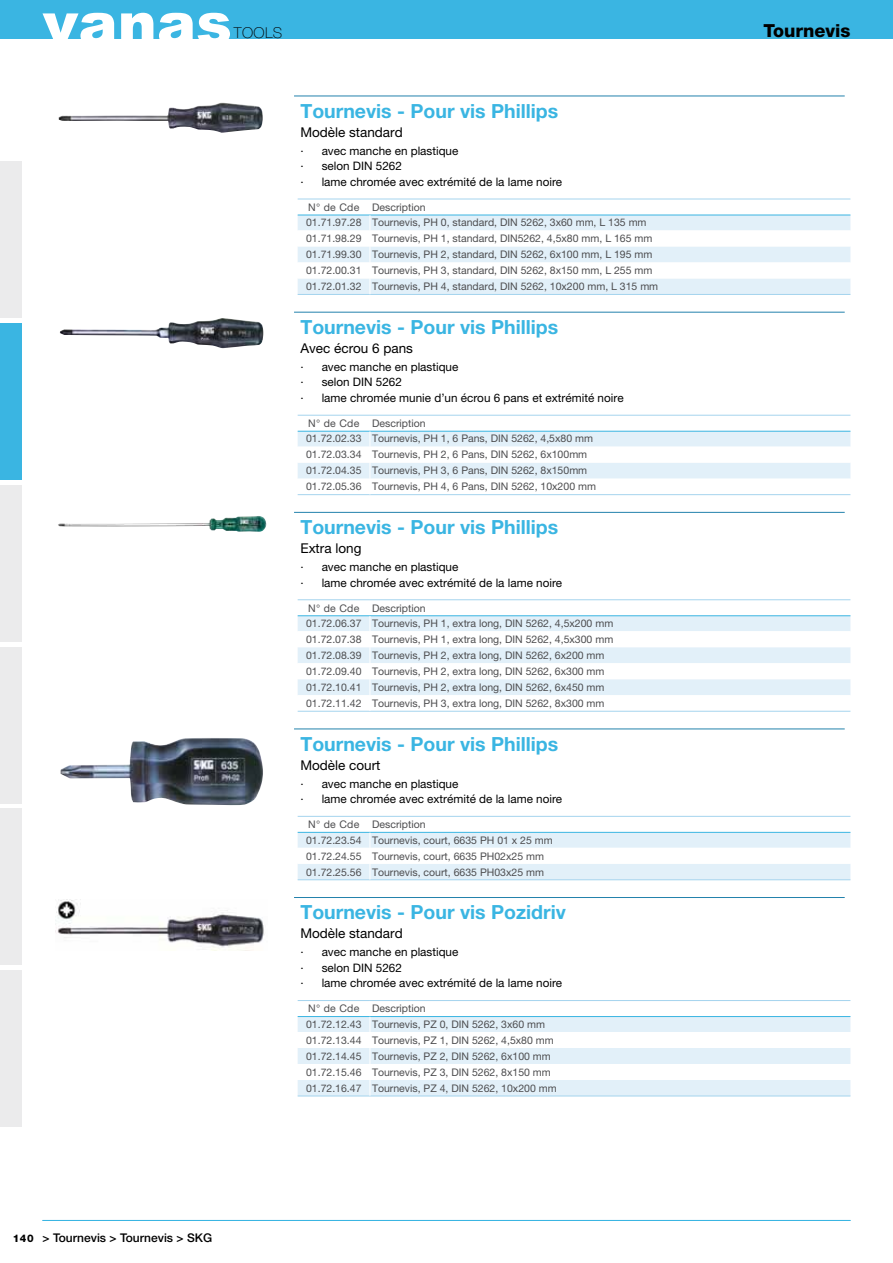
<style>
.page{position:relative;width:893px;height:1263px;background:#fff}
.page>*{position:absolute;margin:0;border:0;box-sizing:border-box;transform-origin:0 0}
.Produktgroep{font:700 19.5px "Helvetica Neue LT Pro";color:#3ab5e2}
.t1{font:800 18px "Helvetica Neue LT Pro";color:#000}
.t2{font:100 15px "Helvetica Neue LT Pro";letter-spacing:.025em;color:#000}
.Subtitel{font:13.5px "Helvetica Neue LT Pro";color:#000}
.t3{font:500 12px "Helvetica Neue LT Pro";color:#000}
.t4{font:11.7px "Helvetica Neue LT Pro";color:#000}
.Table_Body{font:10.5px "Helvetica Neue LT Pro";color:#4d4d4f}
.Table_Omschrijving{font:10.5px "Helvetica Neue LT Pro";color:#4d4d4f}
.Table_Header{font:10.5px "Helvetica Neue LT Pro";letter-spacing:.025em;color:#4d4d4f}
.t5{font:800 10.5px "Helvetica Neue LT Pro";color:#000}
</style>
<div class="page">
<hr style="left:294px;top:96px;width:551px;height:1px;background:#2382ac">
<hr style="left:298px;top:199px;width:72px;height:1px;background:#a5d4ee">
<hr style="left:370px;top:199px;width:480px;height:1px;background:#a5d4ee">
<hr style="left:298px;top:294px;width:72px;height:1px;background:#a5d4ee">
<hr style="left:370px;top:294px;width:480px;height:1px;background:#a5d4ee">
<svg style="left:298px;top:215px;width:552px;height:79px"></svg>
<hr style="left:294px;top:312px;width:551px;height:1px;background:#2382ac">
<hr style="left:298px;top:415px;width:72px;height:1px;background:#a5d4ee">
<hr style="left:370px;top:415px;width:480px;height:1px;background:#a5d4ee">
<svg style="left:298px;top:431px;width:552px;height:64px"></svg>
<hr style="left:294px;top:512px;width:551px;height:1px;background:#2382ac">
<hr style="left:298px;top:599px;width:72px;height:1px;background:#a5d4ee">
<hr style="left:370px;top:599px;width:480px;height:1px;background:#a5d4ee">
<hr style="left:298px;top:711px;width:72px;height:1px;background:#a5d4ee">
<hr style="left:370px;top:711px;width:480px;height:1px;background:#a5d4ee">
<hr style="left:298px;top:615px;width:72px;height:1px;background:#3ab5e2">
<hr style="left:370px;top:615px;width:480px;height:1px;background:#3ab5e2">
<svg style="left:298px;top:616px;width:552px;height:95px"></svg>
<hr style="left:294px;top:728px;width:551px;height:1px;background:#2382ac">
<hr style="left:298px;top:816px;width:72px;height:1px;background:#a5d4ee">
<hr style="left:370px;top:816px;width:480px;height:1px;background:#a5d4ee">
<svg style="left:298px;top:832px;width:552px;height:48px"></svg>
<hr style="left:294px;top:897px;width:551px;height:1px;background:#2382ac">
<hr style="left:298px;top:1000px;width:72px;height:1px;background:#a5d4ee">
<hr style="left:370px;top:1000px;width:480px;height:1px;background:#a5d4ee">
<hr style="left:298px;top:1096px;width:72px;height:1px;background:#a5d4ee">
<hr style="left:370px;top:1096px;width:480px;height:1px;background:#a5d4ee">
<svg style="left:298px;top:1016px;width:552px;height:80px"></svg>
<img style="left:59px;top:103px;width:204px;height:30px">
<img style="left:60px;top:318px;width:203px;height:30px">
<img style="left:58px;top:516px;width:208px;height:16px">
<img style="left:60px;top:738px;width:203px;height:67px">
<img style="left:55px;top:900px;width:210px;height:51px">
<div style="left:0;top:162px;width:21px;height:156px;background:#ebebec"></div>
<div style="left:0;top:323px;width:21px;height:157px;background:#3ab5e2"></div>
<div style="left:0;top:485px;width:21px;height:157px;background:#ebebec"></div>
<div style="left:0;top:647px;width:21px;height:156px;background:#ebebec"></div>
<div style="left:0;top:808px;width:21px;height:157px;background:#ebebec"></div>
<div style="left:0;top:970px;width:21px;height:157px;background:#ebebec"></div>
<div style="left:0;top:0;width:893px;height:38px;background:#3ab5e2"></div>
<svg style="left:43px;top:13px;width:110px;height:26px"></svg>
<svg style="left:159px;top:13px;width:71px;height:26px"></svg>
<hr style="left:43px;top:1220px;width:807px;height:1px;background:#3ab5e2">
<h3 class="t2" style="left:234px;top:24px;width:50px">TOOLS</h3>
<h2 class="t1" style="left:763px;top:20px;width:89px">Tournevis</h2>
<p class="Produktgroep" style="left:300px;top:99px;width:259px">Tournevis - Pour vis Phillips</p>
<p class="Subtitel" style="left:300px;top:124px;width:104px">Modèle standard</p>
<p class="t4" style="left:300px;top:143px;width:160px">· avec manche en plastique</p>
<p class="t4" style="left:300px;top:159px;width:103px">· selon DIN 5262</p>
<p class="t4" style="left:300px;top:175px;width:263px">· lame chromée avec extrémité de la lame noire</p>
<p class="Table_Header" style="left:308px;top:201px;width:53px">N° de Cde</p>
<p class="Table_Omschrijving" style="left:372px;top:201px;width:55px">Description</p>
<p class="Table_Body" style="left:306px;top:216px;width:57px">01.71.97.28</p>
<p class="Table_Body" style="left:372px;top:216px;width:276px">Tournevis, PH 0, standard, DIN 5262, 3x60 mm, L 135 mm</p>
<p class="Table_Body" style="left:306px;top:232px;width:57px">01.71.98.29</p>
<p class="Table_Body" style="left:372px;top:232px;width:282px">Tournevis, PH 1, standard, DIN5262, 4,5x80 mm, L 165 mm</p>
<p class="Table_Body" style="left:306px;top:248px;width:57px">01.71.99.30</p>
<p class="Table_Body" style="left:372px;top:248px;width:282px">Tournevis, PH 2, standard, DIN 5262, 6x100 mm, L 195 mm</p>
<p class="Table_Body" style="left:306px;top:264px;width:57px">01.72.00.31</p>
<p class="Table_Body" style="left:372px;top:264px;width:282px">Tournevis, PH 3, standard, DIN 5262, 8x150 mm, L 255 mm</p>
<p class="Table_Body" style="left:306px;top:280px;width:57px">01.72.01.32</p>
<p class="Table_Body" style="left:372px;top:280px;width:288px">Tournevis, PH 4, standard, DIN 5262, 10x200 mm, L 315 mm</p>
<p class="Produktgroep" style="left:300px;top:315px;width:259px">Tournevis - Pour vis Phillips</p>
<p class="Subtitel" style="left:300px;top:340px;width:114px">Avec écrou 6 pans</p>
<p class="t4" style="left:300px;top:360px;width:160px">· avec manche en plastique</p>
<p class="t4" style="left:300px;top:375px;width:103px">· selon DIN 5262</p>
<p class="t4" style="left:300px;top:391px;width:325px">· lame chromée munie d’un écrou 6 pans et extrémité noire</p>
<p class="Table_Header" style="left:308px;top:417px;width:53px">N° de Cde</p>
<p class="Table_Omschrijving" style="left:372px;top:417px;width:55px">Description</p>
<p class="Table_Body" style="left:306px;top:432px;width:57px">01.72.02.33</p>
<p class="Table_Body" style="left:372px;top:432px;width:222px">Tournevis, PH 1, 6 Pans, DIN 5262, 4,5x80 mm</p>
<p class="Table_Body" style="left:306px;top:448px;width:57px">01.72.03.34</p>
<p class="Table_Body" style="left:372px;top:448px;width:217px">Tournevis, PH 2, 6 Pans, DIN 5262, 6x100mm</p>
<p class="Table_Body" style="left:306px;top:464px;width:57px">01.72.04.35</p>
<p class="Table_Body" style="left:372px;top:464px;width:217px">Tournevis, PH 3, 6 Pans, DIN 5262, 8x150mm</p>
<p class="Table_Body" style="left:306px;top:480px;width:57px">01.72.05.36</p>
<p class="Table_Body" style="left:372px;top:480px;width:225px">Tournevis, PH 4, 6 Pans, DIN 5262, 10x200 mm</p>
<p class="Produktgroep" style="left:300px;top:515px;width:259px">Tournevis - Pour vis Phillips</p>
<p class="Subtitel" style="left:300px;top:540px;width:62px">Extra long</p>
<p class="t4" style="left:300px;top:560px;width:160px">· avec manche en plastique</p>
<p class="t4" style="left:300px;top:575px;width:263px">· lame chromée avec extrémité de la lame noire</p>
<p class="Table_Header" style="left:308px;top:601px;width:53px">N° de Cde</p>
<p class="Table_Omschrijving" style="left:372px;top:601px;width:55px">Description</p>
<p class="Table_Body" style="left:306px;top:617px;width:57px">01.72.06.37</p>
<p class="Table_Body" style="left:372px;top:617px;width:243px">Tournevis, PH 1, extra long, DIN 5262, 4,5x200 mm</p>
<p class="Table_Body" style="left:306px;top:633px;width:57px">01.72.07.38</p>
<p class="Table_Body" style="left:372px;top:633px;width:243px">Tournevis, PH 1, extra long, DIN 5262, 4,5x300 mm</p>
<p class="Table_Body" style="left:306px;top:649px;width:57px">01.72.08.39</p>
<p class="Table_Body" style="left:372px;top:649px;width:234px">Tournevis, PH 2, extra long, DIN 5262, 6x200 mm</p>
<p class="Table_Body" style="left:306px;top:665px;width:57px">01.72.09.40</p>
<p class="Table_Body" style="left:372px;top:665px;width:234px">Tournevis, PH 2, extra long, DIN 5262, 6x300 mm</p>
<p class="Table_Body" style="left:306px;top:681px;width:57px">01.72.10.41</p>
<p class="Table_Body" style="left:372px;top:681px;width:234px">Tournevis, PH 2, extra long, DIN 5262, 6x450 mm</p>
<p class="Table_Body" style="left:306px;top:697px;width:57px">01.72.11.42</p>
<p class="Table_Body" style="left:372px;top:697px;width:234px">Tournevis, PH 3, extra long, DIN 5262, 8x300 mm</p>
<p class="Produktgroep" style="left:300px;top:731px;width:259px">Tournevis - Pour vis Phillips</p>
<p class="Subtitel" style="left:300px;top:757px;width:82px">Modèle court</p>
<p class="t4" style="left:300px;top:776px;width:160px">· avec manche en plastique</p>
<p class="t4" style="left:300px;top:792px;width:263px">· lame chromée avec extrémité de la lame noire</p>
<p class="Table_Header" style="left:308px;top:818px;width:53px">N° de Cde</p>
<p class="Table_Omschrijving" style="left:372px;top:818px;width:55px">Description</p>
<p class="Table_Body" style="left:306px;top:833px;width:57px">01.72.23.54</p>
<p class="Table_Body" style="left:372px;top:833px;width:182px">Tournevis, court, 6635 PH 01 x 25 mm</p>
<p class="Table_Body" style="left:306px;top:849px;width:57px">01.72.24.55</p>
<p class="Table_Body" style="left:372px;top:849px;width:173px">Tournevis, court, 6635 PH02x25 mm</p>
<p class="Table_Body" style="left:306px;top:865px;width:57px">01.72.25.56</p>
<p class="Table_Body" style="left:372px;top:865px;width:173px">Tournevis, court, 6635 PH03x25 mm</p>
<p class="Produktgroep" style="left:300px;top:900px;width:267px">Tournevis - Pour vis Pozidriv</p>
<p class="Subtitel" style="left:300px;top:925px;width:104px">Modèle standard</p>
<p class="t4" style="left:300px;top:945px;width:160px">· avec manche en plastique</p>
<p class="t4" style="left:300px;top:961px;width:103px">· selon DIN 5262</p>
<p class="t4" style="left:300px;top:976px;width:263px">· lame chromée avec extrémité de la lame noire</p>
<p class="Table_Header" style="left:308px;top:1002px;width:53px">N° de Cde</p>
<p class="Table_Omschrijving" style="left:372px;top:1002px;width:55px">Description</p>
<p class="Table_Body" style="left:306px;top:1018px;width:57px">01.72.12.43</p>
<p class="Table_Body" style="left:372px;top:1018px;width:174px">Tournevis, PZ 0, DIN 5262, 3x60 mm</p>
<p class="Table_Body" style="left:306px;top:1034px;width:57px">01.72.13.44</p>
<p class="Table_Body" style="left:372px;top:1034px;width:183px">Tournevis, PZ 1, DIN 5262, 4,5x80 mm</p>
<p class="Table_Body" style="left:306px;top:1050px;width:57px">01.72.14.45</p>
<p class="Table_Body" style="left:372px;top:1050px;width:180px">Tournevis, PZ 2, DIN 5262, 6x100 mm</p>
<p class="Table_Body" style="left:306px;top:1066px;width:57px">01.72.15.46</p>
<p class="Table_Body" style="left:372px;top:1066px;width:180px">Tournevis, PZ 3, DIN 5262, 8x150 mm</p>
<p class="Table_Body" style="left:306px;top:1082px;width:57px">01.72.16.47</p>
<p class="Table_Body" style="left:372px;top:1082px;width:186px">Tournevis, PZ 4, DIN 5262, 10x200 mm</p>
<p class="t5" style="left:13px;top:1232px;width:22px">140</p>
<p class="t3" style="left:43px;top:1230px;width:171px">&gt; Tournevis &gt; Tournevis &gt; SKG</p>
</div>
